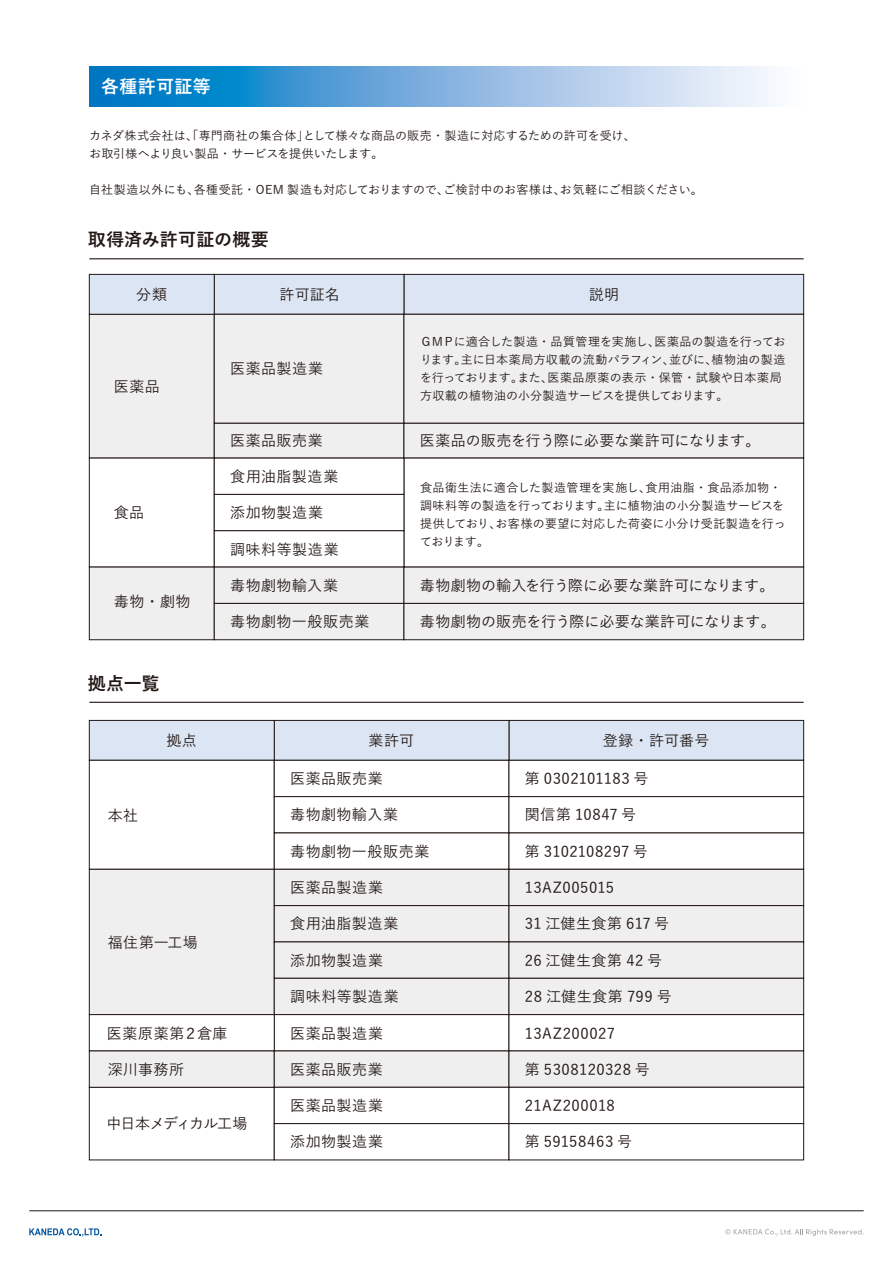
<style>
.page{position:relative;width:893px;height:1263px;background:#fff}
.page>*{position:absolute;margin:0;border:0;box-sizing:border-box;transform-origin:0 0}
.t1{font:700 18px "Yu Go";letter-spacing:.005em;color:#221815}
.t2{font:700 18px "Yu Go";letter-spacing:.015em;color:#fff}
.t3{font:500 15px "Yu Go";letter-spacing:.025em;color:#221815}
.t4{font:500 15px "Yu Go";letter-spacing:-.005em;color:#221815}
.t5{font:500 15px "Yu Go";letter-spacing:-.01em;color:#221815}
.t6{font:500 15px "Yu Go";letter-spacing:-.055em;color:#221815}
.t7{font:500 12px/18px "Yu Go";letter-spacing:.005em;color:#221815}
</style>
<div class="page">
<svg style="left:29px;top:1228px;width:72px;height:9px"></svg>
<hr style="left:29px;top:1210px;width:835px;height:1px;background:#221815">
<svg style="left:725px;top:1229px;width:139px;height:7px"></svg>
<svg style="left:89px;top:67px;width:684px;height:39px;background:#73b0de"></svg>
<hr style="left:89px;top:258px;width:715px;height:1px;background:#221815">
<div style="left:89px;top:314px;width:126px;height:144px;background:#efefef;border:1px solid #221815"></div>
<div style="left:404px;top:274px;width:400px;height:41px;background:#dbe5f3;border:1px solid #221815"></div>
<div style="left:214px;top:274px;width:190px;height:41px;background:#dbe5f3;border:1px solid #221815"></div>
<div style="left:89px;top:274px;width:126px;height:41px;background:#dbe5f3;border:1px solid #221815"></div>
<div style="left:214px;top:314px;width:190px;height:110px;background:#efefef;border:1px solid #221815"></div>
<div style="left:404px;top:314px;width:400px;height:110px;background:#efefef;border:1px solid #221815"></div>
<div style="left:214px;top:423px;width:190px;height:35px;background:#efefef;border:1px solid #221815"></div>
<div style="left:404px;top:423px;width:400px;height:35px;background:#efefef;border:1px solid #221815"></div>
<div style="left:214px;top:494px;width:190px;height:37px;background:#fff;border:1px solid #221815"></div>
<div style="left:214px;top:530px;width:190px;height:37px;background:#fff;border:1px solid #221815"></div>
<div style="left:89px;top:567px;width:126px;height:73px;background:#efefef;border:1px solid #221815"></div>
<div style="left:214px;top:567px;width:190px;height:37px;background:#efefef"></div>
<div style="left:214px;top:603px;width:190px;height:37px;background:#efefef;border:1px solid #221815"></div>
<div style="left:404px;top:567px;width:400px;height:37px;background:#efefef"></div>
<div style="left:404px;top:603px;width:400px;height:37px;background:#efefef;border:1px solid #221815"></div>
<hr style="left:89px;top:702px;width:715px;height:1px;background:#221815">
<div style="left:509px;top:720px;width:295px;height:41px;background:#dbe5f3;border:1px solid #221815"></div>
<div style="left:274px;top:720px;width:235px;height:41px;background:#dbe5f3;border:1px solid #221815"></div>
<div style="left:89px;top:720px;width:186px;height:41px;background:#dbe5f3;border:1px solid #221815"></div>
<div style="left:89px;top:760px;width:186px;height:110px;background:#fff;border:1px solid #221815"></div>
<div style="left:89px;top:869px;width:186px;height:146px;background:#efefef;border:1px solid #221815"></div>
<div style="left:274px;top:760px;width:235px;height:37px;background:#fff;border:1px solid #221815"></div>
<div style="left:274px;top:796px;width:235px;height:37px;background:#fff;border:1px solid #221815"></div>
<div style="left:274px;top:832px;width:235px;height:38px;background:#fff;border:1px solid #221815"></div>
<div style="left:509px;top:760px;width:295px;height:37px;background:#fff;border:1px solid #221815"></div>
<div style="left:509px;top:796px;width:295px;height:37px;background:#fff;border:1px solid #221815"></div>
<div style="left:509px;top:832px;width:295px;height:38px;background:#fff;border:1px solid #221815"></div>
<div style="left:274px;top:869px;width:235px;height:37px;background:#efefef;border:1px solid #221815"></div>
<div style="left:274px;top:905px;width:235px;height:37px;background:#efefef;border:1px solid #221815"></div>
<div style="left:274px;top:941px;width:235px;height:38px;background:#efefef;border:1px solid #221815"></div>
<div style="left:509px;top:869px;width:295px;height:37px;background:#efefef;border:1px solid #221815"></div>
<div style="left:509px;top:905px;width:295px;height:37px;background:#efefef;border:1px solid #221815"></div>
<div style="left:509px;top:941px;width:295px;height:38px;background:#efefef;border:1px solid #221815"></div>
<div style="left:274px;top:978px;width:235px;height:37px;background:#efefef;border:1px solid #221815"></div>
<div style="left:509px;top:978px;width:295px;height:37px;background:#efefef;border:1px solid #221815"></div>
<div style="left:274px;top:1014px;width:235px;height:37px;background:#fff;border:1px solid #221815"></div>
<div style="left:89px;top:1014px;width:186px;height:37px;background:#fff;border:1px solid #221815"></div>
<div style="left:89px;top:1050px;width:186px;height:38px;background:#efefef;border:1px solid #221815"></div>
<div style="left:274px;top:1050px;width:235px;height:38px;background:#efefef;border:1px solid #221815"></div>
<div style="left:274px;top:1087px;width:235px;height:37px;background:#fff;border:1px solid #221815"></div>
<div style="left:509px;top:1014px;width:295px;height:37px;background:#fff;border:1px solid #221815"></div>
<div style="left:509px;top:1050px;width:295px;height:38px;background:#efefef;border:1px solid #221815"></div>
<div style="left:509px;top:1087px;width:295px;height:37px;background:#fff;border:1px solid #221815"></div>
<div style="left:274px;top:1123px;width:235px;height:37px;background:#fff;border:1px solid #221815"></div>
<div style="left:509px;top:1123px;width:295px;height:37px;background:#fff;border:1px solid #221815"></div>
<h1 class="t2" style="left:101px;top:77px;width:111px">各種許可証等</h1>
<p class="t7" style="left:89px;top:125px;width:548px">カネダ株式会社は、「専門商社の集合体」として様々な商品の販売・製造に対応するための許可を受け、お取引様へより良い製品・サービスを提供いたします。</p>
<p class="t7" style="left:89px;top:179px;width:615px">自社製造以外にも、各種受託・OEM 製造も対応しておりますので、ご検討中のお客様は、お気軽にご相談ください。</p>
<h1 class="t1" style="left:88px;top:229px;width:183px">取得済み許可証の概要</h1>
<p class="t3" style="left:136px;top:281px;width:32px">分類</p>
<p class="t3" style="left:280px;top:281px;width:62px">許可証名</p>
<p class="t3" style="left:589px;top:281px;width:32px">説明</p>
<p class="t3" style="left:114px;top:372px;width:47px">医薬品</p>
<p class="t3" style="left:114px;top:499px;width:32px">食品</p>
<p class="t3" style="left:114px;top:588px;width:78px">毒物・劇物</p>
<h1 class="t1" style="left:88px;top:673px;width:73px">拠点一覧</h1>
<p class="t3" style="left:230px;top:355px;width:94px">医薬品製造業</p>
<p class="t7" style="left:420px;top:331px;width:367px">ＧＭＰに適合した製造・品質管理を実施し、医薬品の製造を行っております。主に日本薬局方収載の流動パラフィン、並びに、植物油の製造を行っております。また、医薬品原薬の表示・保管・試験や日本薬局方収載の植物油の小分製造サービスを提供しております。</p>
<p class="t3" style="left:230px;top:427px;width:94px">医薬品販売業</p>
<p class="t5" style="left:420px;top:427px;width:342px">医薬品の販売を行う際に必要な業許可になります。</p>
<p class="t3" style="left:230px;top:463px;width:110px">食用油脂製造業</p>
<p class="t3" style="left:230px;top:499px;width:94px">添加物製造業</p>
<p class="t3" style="left:230px;top:535px;width:110px">調味料等製造業</p>
<p class="t3" style="left:230px;top:572px;width:109px">毒物劇物輸入業</p>
<p class="t3" style="left:230px;top:608px;width:141px">毒物劇物一般販売業</p>
<p class="t7" style="left:420px;top:477px;width:367px">食品衛生法に適合した製造管理を実施し、食用油脂・食品添加物・調味料等の製造を行っております。主に植物油の小分製造サービスを提供しており、お客様の要望に対応した荷姿に小分け受託製造を行っております。</p>
<p class="t4" style="left:420px;top:571px;width:356px">毒物劇物の輸入を行う際に必要な業許可になります。</p>
<p class="t4" style="left:420px;top:608px;width:357px">毒物劇物の販売を行う際に必要な業許可になります。</p>
<p class="t3" style="left:108px;top:801px;width:32px">本社</p>
<p class="t3" style="left:166px;top:727px;width:32px">拠点</p>
<p class="t3" style="left:369px;top:727px;width:47px">業許可</p>
<p class="t3" style="left:603px;top:727px;width:108px">登録・許可番号</p>
<p class="t3" style="left:290px;top:765px;width:94px">医薬品販売業</p>
<p class="t3" style="left:290px;top:801px;width:109px">毒物劇物輸入業</p>
<p class="t3" style="left:290px;top:837px;width:141px">毒物劇物一般販売業</p>
<p class="t3" style="left:525px;top:765px;width:125px">第 0302101183 号</p>
<p class="t3" style="left:525px;top:801px;width:113px">関信第 10847 号</p>
<p class="t3" style="left:525px;top:837px;width:124px">第 3102108297 号</p>
<p class="t3" style="left:108px;top:928px;width:91px">福住第一工場</p>
<p class="t3" style="left:290px;top:874px;width:94px">医薬品製造業</p>
<p class="t3" style="left:290px;top:910px;width:110px">食用油脂製造業</p>
<p class="t3" style="left:290px;top:946px;width:94px">添加物製造業</p>
<p class="t3" style="left:525px;top:874px;width:91px">13AZ005015</p>
<p class="t3" style="left:525px;top:910px;width:146px">31 江健生食第 617 号</p>
<p class="t3" style="left:525px;top:946px;width:139px">26 江健生食第 42 号</p>
<p class="t3" style="left:290px;top:983px;width:110px">調味料等製造業</p>
<p class="t3" style="left:525px;top:983px;width:148px">28 江健生食第 799 号</p>
<p class="t3" style="left:107px;top:1019px;width:122px">医薬原薬第２倉庫</p>
<p class="t3" style="left:290px;top:1019px;width:94px">医薬品製造業</p>
<p class="t3" style="left:108px;top:1055px;width:78px">深川事務所</p>
<p class="t3" style="left:290px;top:1055px;width:94px">医薬品販売業</p>
<p class="t3" style="left:290px;top:1092px;width:94px">医薬品製造業</p>
<p class="t6" style="left:106px;top:1110px;width:143px">中日本メディカル工場</p>
<p class="t3" style="left:525px;top:1019px;width:92px">13AZ200027</p>
<p class="t3" style="left:525px;top:1055px;width:126px">第 5308120328 号</p>
<p class="t3" style="left:525px;top:1092px;width:91px">21AZ200018</p>
<p class="t3" style="left:290px;top:1128px;width:94px">添加物製造業</p>
<p class="t3" style="left:525px;top:1128px;width:109px">第 59158463 号</p>
</div>
